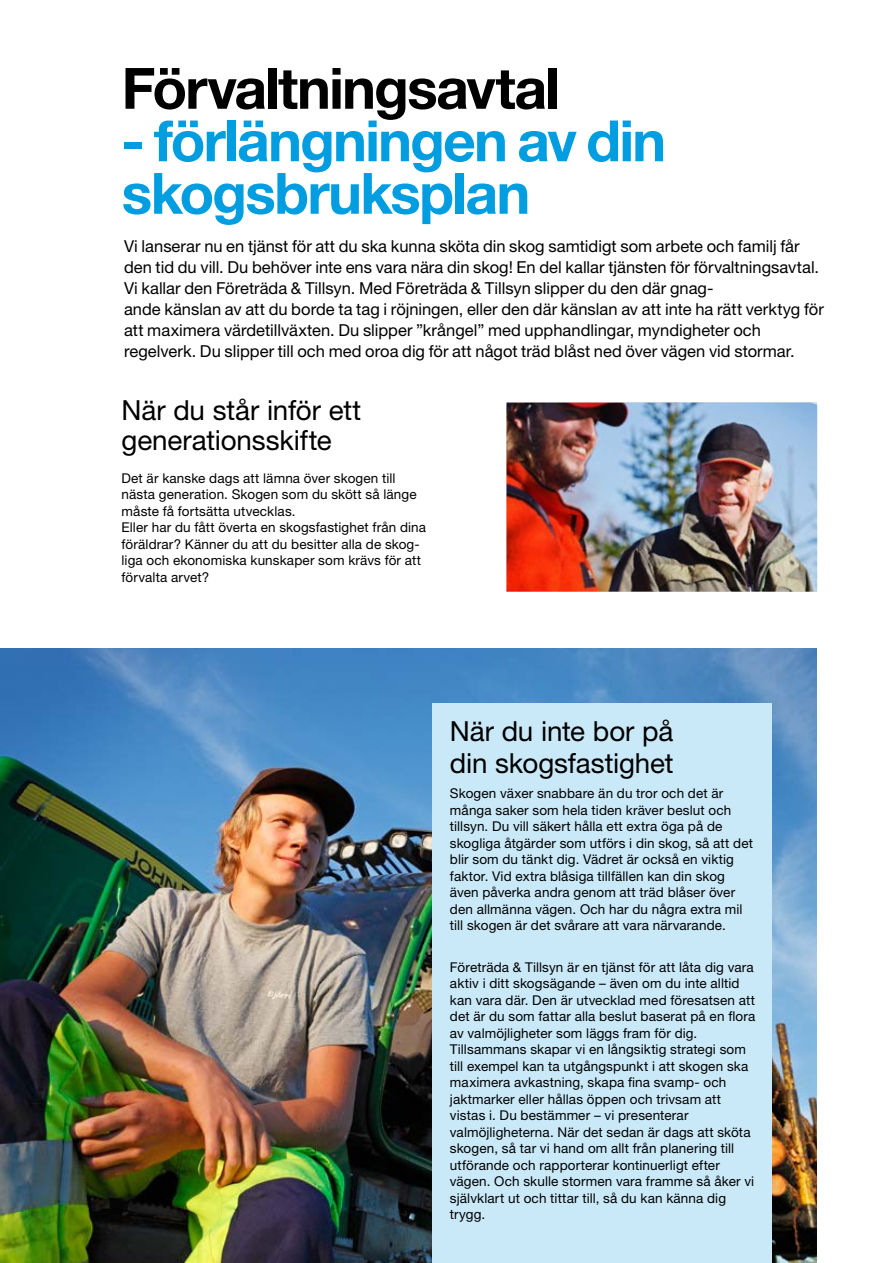
<style>
.page{position:relative;width:885px;height:1263px;background:#fff}
.page>*{position:absolute;margin:0;border:0;box-sizing:border-box;transform-origin:0 0}
.t1{font:700 57px/52.5px "Helvetica Neue LT Std";letter-spacing:-.03em;color:#009ee0}
.t2{font:700 57px "Helvetica Neue LT Std";letter-spacing:-.03em;color:#000}
.t3{font:27.75px/29.7px "Helvetica Neue LT Std";letter-spacing:-.005em;color:#000}
.t4{font:16.5px/21px "Helvetica Neue LT Std";color:#000}
.t5{font:13.5px/16.5px "Helvetica Neue LT Std";letter-spacing:.01em;color:#000}
</style>
<div class="page">
<img style="left:0;top:648px;width:816px;height:615px">
<div style="left:432px;top:703px;width:340px;height:560px;background:#c9e9f8"></div>
<img style="left:506px;top:403px;width:311px;height:189px">
<h1 class="t2" style="left:122px;top:53px;width:440px">Förvaltningsavtal</h1>
<h1 class="t1" style="left:122px;top:113px;width:546px">- förlängningen av din skogsbruksplan</h1>
<p class="t4" style="left:124px;top:235px;width:701px">Vi lanserar nu en tjänst för att du ska kunna sköta din skog samtidigt som arbete och familj får den tid du vill. Du behöver inte ens vara nära din skog! En del kallar tjänsten för förvaltningsavtal.<br>Vi kallar den Företräda &amp; Tillsyn. Med Företräda &amp; Tillsyn slipper du den där gnag-<br>ande känslan av att du borde ta tag i röjningen, eller den där känslan av att inte ha rätt verktyg för att maximera värdetillväxten. Du slipper ”krångel” med upphandlingar, myndigheter och regelverk. Du slipper till och med oroa dig för att något träd blåst ned över vägen vid stormar.</p>
<h2 class="t3" style="left:121px;top:395px;width:241px">När du står inför ett generationsskifte</h2>
<p class="t5" style="left:121px;top:469px;width:306px">Det är kanske dags att lämna över skogen till nästa generation. Skogen som du skött så länge måste få fortsätta utvecklas.<br>Eller har du fått överta en skogsfastighet från dina föräldrar? Känner du att du besitter alla de skog&shy;liga och ekonomiska kunskaper som krävs för att förvalta arvet?</p>
<h2 class="t3" style="left:450px;top:715px;width:225px;line-height:32px">När du inte bor på din skogsfastighet</h2>
<p class="t5" style="left:450px;top:785px;width:304px">Skogen växer snabbare än du tror och det är många saker som hela tiden kräver beslut och tillsyn. Du vill säkert hålla ett extra öga på de skogliga åtgärder som utförs i din skog, så att det blir som du tänkt dig. Vädret är också en viktig faktor. Vid extra blåsiga tillfällen kan din skog även påverka andra genom att träd blåser över den allmänna vägen. Och har du några extra mil till skogen är det svårare att vara närvarande.</p>
<p class="t5" style="left:450px;top:958px;width:307px">Företräda &amp; Tillsyn är en tjänst för att låta dig vara aktiv i ditt skogsägande – även om du inte alltid kan vara där. Den är utvecklad med föresatsen att det är du som fattar alla beslut baserat på en flora av valmöjligheter som läggs fram för dig.<br>Tillsammans skapar vi en långsiktig strategi som till exempel kan ta utgångspunkt i att skogen ska maximera avkastning, skapa fina svamp- och jaktmarker eller hållas öppen och trivsam att vistas i. Du bestämmer – vi presenterar valmöjligheterna. När det sedan är dags att sköta skogen, så tar vi hand om allt från planering till utförande och rapporterar kontinuerligt efter vägen. Och skulle stormen vara framme så åker vi självklart ut och tittar till, så du kan känna dig trygg.</p>
</div>
